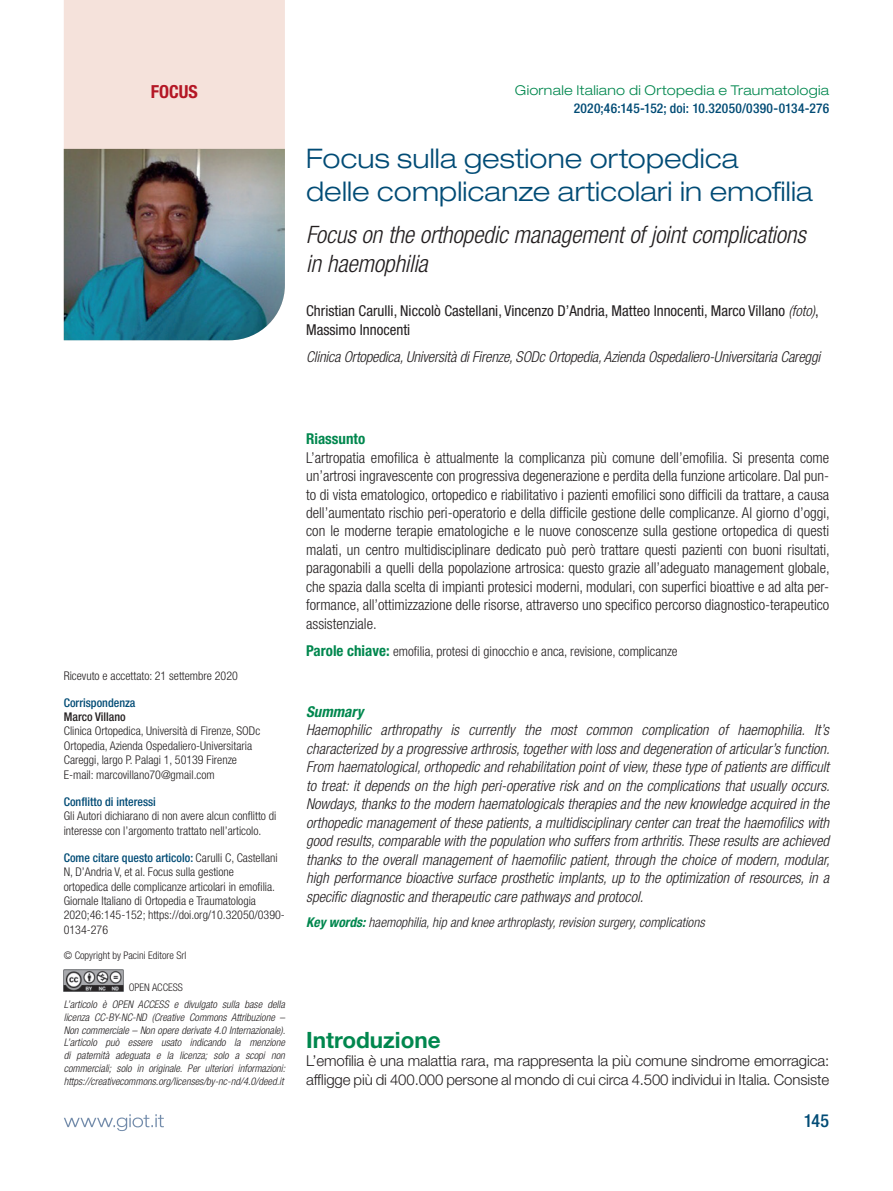
<style>
.page{position:relative;width:893px;height:1191px;background:#fff}
.page>*{position:absolute;margin:0;border:0;box-sizing:border-box;transform-origin:0 0}
.t1{font:300 expanded 27px/32.8px "Helvetica Neue LT Std";letter-spacing:.005em;color:#014b75}
.t2{font:italic 300 condensed 24px/29.2px "Helvetica Neue LT Std";letter-spacing:-.005em;color:#231f20}
.t3{font:700 22.5px "Helvetica Neue LT Std";color:#00874e}
.t4{font:700 condensed 18px "Helvetica Neue LT Std";color:#b41725}
.t5{font:500 condensed 18px "Helvetica Neue LT Std";color:#014b75}
.t6{font:italic 300 condensed 15px/18.5px "Helvetica Neue LT Std";letter-spacing:-.01em;color:#231f20;text-align:justify}
.t7{font:300 condensed 15px/18.5px "Helvetica Neue LT Std";color:#231f20;text-align:justify}
.t8{font:300 15px/18.5px "Helvetica Neue LT Std";letter-spacing:-.01em;color:#231f20}
.t9{font:condensed 15px/18.5px "Helvetica Neue LT Std";color:#231f20}
.t10{font:700 condensed 15px "Helvetica Neue LT Std";color:#00874e}
.t11{font:italic 700 condensed 15px "Helvetica Neue LT Std";color:#00874e}
.t12{font:italic 300 condensed 13.5px "Helvetica Neue LT Std";color:#231f20}
.t13{font:300 condensed 13.5px "Helvetica Neue LT Std";color:#231f20}
.t14{font:500 condensed 13.5px "Helvetica Neue LT Std";letter-spacing:.02em;color:#014b75}
.t15{font:300 expanded 13.5px "Helvetica Neue LT Std";letter-spacing:.02em;color:#00874e}
.t16{font:300 condensed 12px/14.4px "Helvetica Neue LT Std";color:#231f20}
.t17{font:500 condensed 12px "Helvetica Neue LT Std";color:#014b75}
.t18{font:500 condensed 12px "Helvetica Neue LT Std";color:#231f20}
.t19{font:italic 300 condensed 10.5px/12.8px "Helvetica Neue LT Std";color:#231f20;text-align:justify}
.t20{font:300 condensed 10.5px "Helvetica Neue LT Std";color:#231f20}
.s1{font-weight:300;font-style:italic}
.s2{font-weight:500;color:#014b75}
.s3{font-weight:700;font-size:15px;color:#00874e}
.s4{font-weight:700;color:#00874e}
</style>
<div class="page">
<div style="left:64px;top:0;width:221px;height:149px;background:#f5e2db"></div>
<svg style="left:64px;top:1114px;width:100px;height:17px"></svg>
<img style="left:64px;top:969px;width:60px;height:22px">
<img style="left:64px;top:149px;width:221px;height:191px">
<p class="t4" style="left:151px;top:81px;width:49px">FOCUS</p>
<p class="t15" style="left:515px;top:82px;width:316px">Giornale Italiano di Ortopedia e Traumatologia</p>
<p class="t14" style="left:574px;top:100px;width:257px">2020;46:145-152; doi: 10.32050/0390-0134-276</p>
<h1 class="t1" style="left:306px;top:142px;width:508px">Focus sulla gestione ortopedica<br>delle complicanze articolari in emofilia</h1>
<h2 class="t2" style="left:306px;top:221px;width:501px">Focus on the orthopedic management of joint complications in haemophilia</h2>
<p class="t9" style="left:306px;top:302px;width:514px">Christian Carulli, Niccolò Castellani, Vincenzo D’Andria, Matteo Innocenti, Marco Villano <span class="s1">(foto)</span>,<br>Massimo Innocenti</p>
<p class="t6" style="left:306px;top:348px;width:516px">Clinica Ortopedica, Università di Firenze, SODc Ortopedia, Azienda Ospedaliero-Universitaria Careggi</p>
<p class="t16" style="left:64px;top:668px;width:176px">Ricevuto e accettato: 21 settembre 2020</p>
<p class="t17" style="left:64px;top:695px;width:73px">Corrispondenza</p>
<p class="t18" style="left:64px;top:709px;width:63px">Marco Villano</p>
<p class="t16" style="left:64px;top:724px;width:198px">Clinica Ortopedica, Università di Firenze, SODc Ortopedia, Azienda Ospedaliero-Universitaria Careggi, largo P. Palagi 1, 50139 Firenze E-mail: marcovillano70@gmail.com</p>
<p class="t17" style="left:64px;top:794px;width:94px">Conflitto di interessi</p>
<p class="t16" style="left:64px;top:808px;width:214px">Gli Autori dichiarano di non avere alcun conflitto di interesse con l’argomento trattato nell’articolo.</p>
<p class="t16" style="left:64px;top:850px;width:223px"><span class="s2">Come citare questo articolo:</span> Carulli C, Castellani N, D’Andria V, et al. Focus sulla gestione<br>ortopedica delle complicanze articolari in emofilia.<br>Giornale Italiano di Ortopedia e Traumatologia 2020;46:145-152; https://doi.org/10.32050/0390- 0134-276</p>
<p class="t20" style="left:64px;top:949px;width:124px">© Copyright by Pacini Editore Srl</p>
<p class="t20" style="left:129px;top:981px;width:56px">OPEN ACCESS</p>
<p class="t19" style="left:64px;top:998px;width:223px">L’articolo è OPEN ACCESS e divulgato sulla base della licenza CC-BY-NC-ND (Creative Commons Attribuzione – Non commerciale – Non opere derivate 4.0 Internazionale).<br>L’articolo può essere usato indicando la menzione di paternità adeguata e la licenza; solo a scopi non commerciali; solo in originale. Per ulteriori informazioni: https://creativecommons.org/licenses/by-nc-nd/4.0/deed.it</p>
<p class="t10" style="left:306px;top:430px;width:61px">Riassunto</p>
<p class="t7" style="left:306px;top:448px;width:525px">L’artropatia emofilica è attualmente la complicanza più comune dell’emofilia. Si presenta come un’artrosi ingravescente con progressiva degenerazione e perdita della funzione articolare. Dal pun&shy;to di vista ematologico, ortopedico e riabilitativo i pazienti emofilici sono difficili da trattare, a causa dell’aumentato rischio peri-operatorio e della difficile gestione delle complicanze. Al giorno d’oggi, con le moderne terapie ematologiche e le nuove conoscenze sulla gestione ortopedica di questi malati, un centro multidisciplinare dedicato può però trattare questi pazienti con buoni risultati, paragonabili a quelli della popolazione artrosica: questo grazie all’adeguato management globale, che spazia dalla scelta di impianti protesici moderni, modulari, con superfici bioattive e ad alta per&shy;formance, all’ottimizzazione delle risorse, attraverso uno specifico percorso diagnostico-terapeutico assistenziale.</p>
<p class="t13" style="left:306px;top:643px;width:373px"><span class="s3">Parole chiave:</span> emofilia, protesi di ginocchio e anca, revisione, complicanze</p>
<p class="t11" style="left:306px;top:702px;width:59px">Summary</p>
<p class="t6" style="left:306px;top:721px;width:525px">Haemophilic arthropathy is currently the most common complication of haemophilia. It’s characterized by a progressive arthrosis, together with loss and degeneration of articular’s function.<br>From haematological, orthopedic and rehabilitation point of view, these type of patients are difficult to treat: it depends on the high peri-operative risk and on the complications that usually occurs.<br>Nowdays, thanks to the modern haematologicals therapies and the new knowledge acquired in the orthopedic management of these patients, a multidisciplinary center can treat the haemofilics with good results, comparable with the population who suffers from arthritis. These results are achieved thanks to the overall management of haemofilic patient, through the choice of modern, modular, high performance bioactive surface prosthetic implants, up to the optimization of resources, in a specific diagnostic and therapeutic care pathways and protocol.</p>
<p class="t12" style="left:306px;top:914px;width:400px"><span class="s4">Key words:</span> haemophilia, hip and knee arthroplasty, revision surgery, complications</p>
<h3 class="t3" style="left:306px;top:1025px;width:136px">Introduzione</h3>
<p class="t8" style="left:306px;top:1051px;width:525px">L’emofilia è una malattia rara, ma rappresenta la più comune sindrome emorragica: affligge più di 400.000 persone al mondo di cui circa 4.500 individui in Italia. Consiste</p>
<p class="t5" style="left:804px;top:1110px;width:27px">145</p>
</div>
